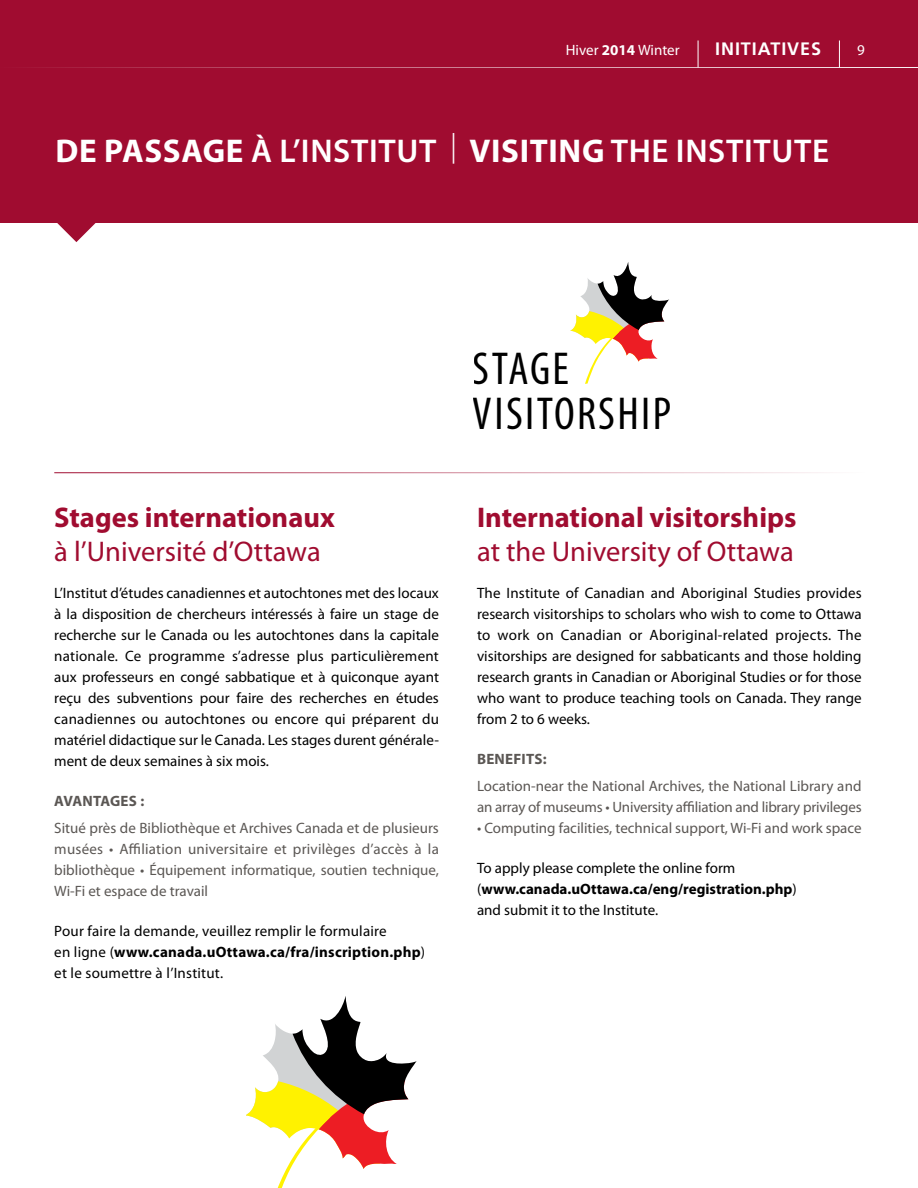
<style>
.page{position:relative;width:918px;height:1188px;background:#fff}
.page>*{position:absolute;margin:0;border:0;box-sizing:border-box;transform-origin:0 0}
.t1{font:condensed 46.35px/44.8px "Myriad Pro";letter-spacing:.05em;color:#000}
.t2{font:600 33px "Myriad Pro";letter-spacing:.02em;color:#fff}
.t3{font:700 28.5px/34.5px "Myriad Pro";color:#a00c30}
.t4{font:28.5px/34.5px "Myriad Pro";color:#a00c30}
.t5{font:700 18px "Frutiger";letter-spacing:.05em;color:#fff}
.t6{font:17.25px/19px "Myriad Pro";letter-spacing:.05em;color:#000;text-align:right}
.Texte_Myriad{font:15px/21px "Myriad Pro";color:#000;text-align:justify}
.Texte_Myriad-2{font:15px/21px "Myriad Pro";color:#5b5754}
.Texte_Myriad-3{font:700 15px "Myriad Pro";letter-spacing:.015em;color:#5b5754}
.t7{font:15px "Myriad Pro";color:#fff}
.s1{font-weight:700}
.s2{font-weight:400}
</style>
<div class="page">
<div style="left:0;top:0;width:918px;height:223px;background:#a00c30"></div>
<svg style="left:57px;top:223px;width:39px;height:19px"></svg>
<hr style="left:54px;top:472px;width:811px;height:1px;background:#a00c30">
<hr style="left:0;top:67px;width:918px;height:1px;background:#fff">
<svg style="left:698px;top:40px;width:1px;height:28px"></svg>
<svg style="left:839px;top:40px;width:1px;height:28px"></svg>
<svg style="left:570px;top:262px;width:99px;height:122px"></svg>
<svg style="left:247px;top:996px;width:170px;height:192px"></svg>
<p class="t7" style="left:566px;top:41px;width:115px">Hiver <span class="s1">2014</span> Winter</p>
<p class="t5" style="left:715px;top:38px;width:107px">INITIATIVES</p>
<p class="t7" style="left:857px;top:41px;width:9px">9</p>
<p class="t2" style="left:56px;top:130px;width:775px"><span class="s1">DE PASSAGE</span> À L’INSTITUT <sup>|</sup> <span class="s1">VISITING</span> THE INSTITUTE</p>
<h1 class="t1" style="left:473px;top:346px;width:200px">STAGE<br>VISITORSHIP</h1>
<p class="t4" style="left:54px;top:499px;width:282px"><span class="s1">Stages internationaux </span>à l’Université d’Ottawa</p>
<p class="Texte_Myriad" style="left:54px;top:583px;width:386px">L’Institut d’études canadiennes et autochtones met des locaux à la disposition de chercheurs intéressés à faire un stage de recherche sur le Canada ou les autochtones dans la capitale nationale. Ce programme s’adresse plus particulièrement aux professeurs en congé sabbatique et à quiconque ayant reçu des subventions pour faire des recherches en études canadiennes ou autochtones ou encore qui préparent du matériel didactique sur le Canada. Les stages durent générale&shy;ment de deux semaines à six mois.</p>
<p class="Texte_Myriad-3" style="left:54px;top:791px;width:92px">AVANTAGES :</p>
<p class="Texte_Myriad-2" style="left:54px;top:817px;width:386px;text-align:justify">Situé près de Bibliothèque et Archives Canada et de plusieurs musées • Affiliation universitaire et privilèges d’accès à la bibliothèque • Équipement informatique, soutien technique, Wi-Fi et espace de travail</p>
<p class="Texte_Myriad" style="left:54px;top:920px;width:372px;text-align:left">Pour faire la demande, veuillez remplir le formulaire<br>en ligne (<span class="s1">www.canada.uOttawa.ca/fra/inscription.php</span>) et le soumettre à l’Institut.</p>
<p class="t6" style="left:222px;top:638px;width:237px">Institut d’études canadiennes</p>
<p class="t6" style="left:255px;top:683px;width:203px">Institute of Canadian and<br>Aboriginal Studies</p>
<p class="t3" style="left:477px;top:499px;width:321px">International visitorships <span class="s2">at the University of Ottawa</span></p>
<p class="Texte_Myriad" style="left:477px;top:583px;width:386px">The Institute of Canadian and Aboriginal Studies provides research visitorships to scholars who wish to come to Ottawa to work on Canadian or Aboriginal-related projects. The visitorships are designed for sabbaticants and those holding research grants in Canadian or Aboriginal Studies or for those who want to produce teaching tools on Canada. They range from 2 to 6 weeks.</p>
<p class="Texte_Myriad-3" style="left:477px;top:749px;width:71px">BENEFITS:</p>
<p class="Texte_Myriad-2" style="left:477px;top:775px;width:386px">Location-near the National Archives, the National Library and an array of museums • University affiliation and library privileges</p>
<p class="Texte_Myriad-2" style="left:477px;top:817px;width:386px">• Computing facilities, technical support, Wi-Fi and work space</p>
<p class="Texte_Myriad" style="left:477px;top:857px;width:321px;text-align:left">To apply please complete the online form (<span class="s1">www.canada.uOttawa.ca/eng/registration.php</span>) and submit it to the Institute.</p>
<h1 class="t1" style="left:473px;top:634px;width:200px">STAGE<br>VISITORSHIP</h1>
</div>
